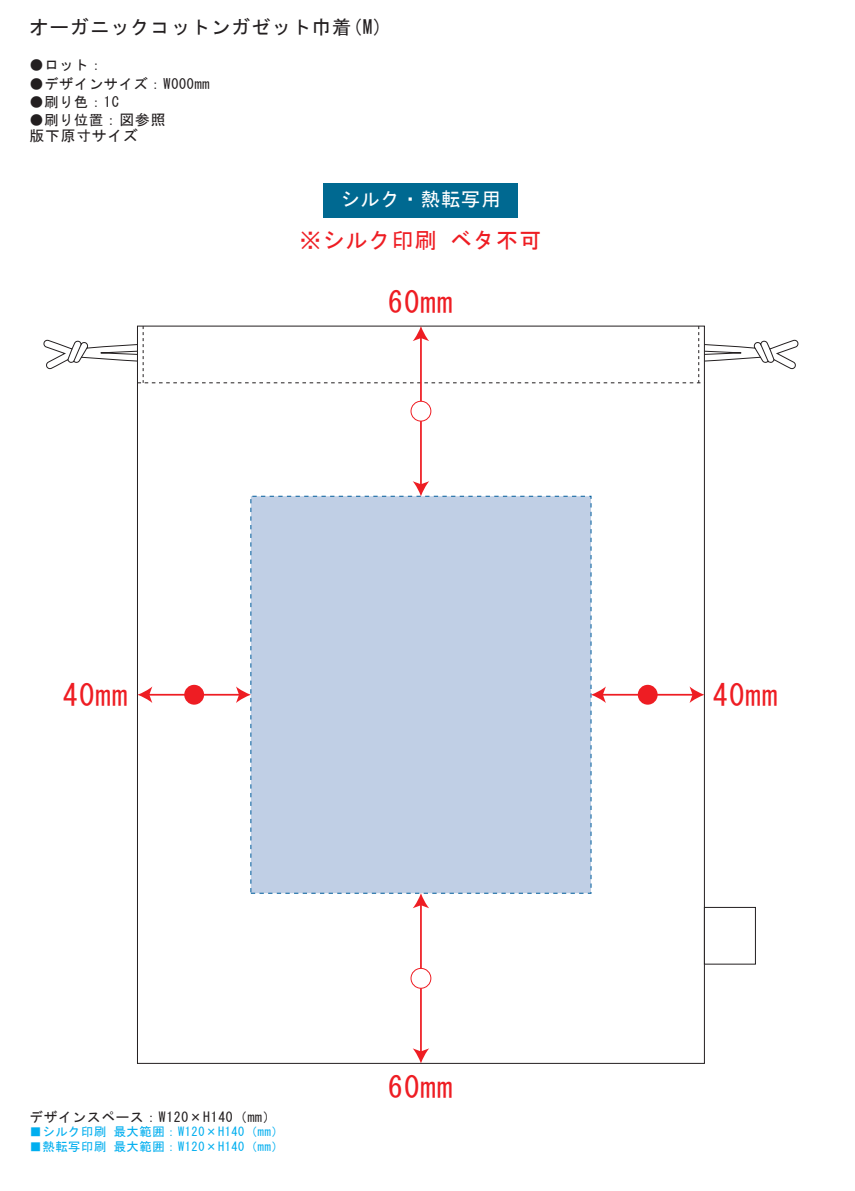
<style>
.page{position:relative;width:855px;height:1191px;background:#fff}
.page>*{position:absolute;margin:0;border:0;box-sizing:border-box;transform-origin:0 0}
.t1{font:30px "MS Gothic";letter-spacing:.05em;color:#ee1d23}
.t2{font:22px "MS Gothic";letter-spacing:.05em;color:#ee1d23}
.t3{font:19.2px "MS Gothic";letter-spacing:.05em;color:#231f20}
.t4{font:19.2px "MS Gothic";letter-spacing:.05em;color:#fff}
.t5{font:14.9px "MS Gothic";letter-spacing:.05em;color:#231f20}
.t6{font:14.2px "MS Gothic";letter-spacing:.05em;color:#231f20}
.t7{font:13.7px "MS Gothic";letter-spacing:.05em;color:#231f20}
.t8{font:12.3px "MS Gothic";letter-spacing:.05em;color:#00aeef}
.s1{font-size:14.9px}
</style>
<div class="page">
<div style="left:137px;top:326px;width:568px;height:737px;background:#fff;border:1px solid #231f20"></div>
<div style="left:704px;top:907px;width:52px;height:57px;background:#fff;border:1px solid #231f20"></div>
<div style="left:251px;top:496px;width:340px;height:397px;background:#c0cfe5"></div>
<hr style="left:420px;top:337px;width:2px;height:148px;background:#ee1d23">
<svg style="left:413px;top:481px;width:16px;height:15px"></svg>
<svg style="left:43px;top:326px;width:756px;height:57px"></svg>
<hr style="left:420px;top:904px;width:2px;height:148px;background:#ee1d23">
<svg style="left:413px;top:1048px;width:16px;height:15px"></svg>
<svg style="left:413px;top:893px;width:16px;height:15px"></svg>
<hr style="left:148px;top:694px;width:92px;height:1px;background:#ee1d23">
<svg style="left:137px;top:686px;width:15px;height:17px"></svg>
<svg style="left:236px;top:686px;width:15px;height:17px"></svg>
<div style="left:184px;top:685px;width:20px;height:19px;background:#ee1d23;border-radius:50%"></div>
<hr style="left:602px;top:694px;width:92px;height:1px;background:#ee1d23">
<svg style="left:591px;top:686px;width:15px;height:17px"></svg>
<svg style="left:690px;top:686px;width:14px;height:17px"></svg>
<div style="left:638px;top:685px;width:20px;height:19px;background:#ee1d23;border-radius:50%"></div>
<div style="left:411px;top:401px;width:20px;height:20px;background:#fff;border-radius:50%"></div>
<div style="left:411px;top:401px;width:20px;height:20px;border:1px solid #ee1d23;border-radius:50%"></div>
<div style="left:411px;top:968px;width:20px;height:20px;background:#fff;border-radius:50%"></div>
<div style="left:411px;top:968px;width:20px;height:20px;border:1px solid #ee1d23;border-radius:50%"></div>
<div style="left:324px;top:183px;width:194px;height:34px;background:#006991"></div>
<h3 class="t3" style="left:30px;top:17px;width:355px">オーガニックコットンガゼット巾着(M)</h3>
<p class="t6" style="left:30px;top:58px;width:75px">●ロット：</p>
<p class="t6" style="left:30px;top:77px;width:182px">●デザインサイズ：W000mm</p>
<p class="t6" style="left:30px;top:95px;width:91px">●刷り色：1C</p>
<p class="t6" style="left:30px;top:113px;width:138px">●刷り位置<span class="s1">：図参照</span></p>
<p class="t5" style="left:30px;top:128px;width:110px">版下原寸サイズ</p>
<h3 class="t4" style="left:340px;top:190px;width:162px">シルク・熱転写用</h3>
<h2 class="t2" style="left:299px;top:229px;width:244px">※シルク印刷 ベタ不可</h2>
<h1 class="t1" style="left:388px;top:288px;width:66px">60mm</h1>
<h1 class="t1" style="left:63px;top:680px;width:66px">40mm</h1>
<h1 class="t1" style="left:713px;top:680px;width:66px">40mm</h1>
<p class="t7" style="left:30px;top:1110px;width:248px">デザインスペース：W120×H140（mm）</p>
<p class="t8" style="left:30px;top:1125px;width:256px">■シルク印刷 最大範囲：W120×H140（mm）</p>
<p class="t8" style="left:30px;top:1140px;width:256px">■熱転写印刷 最大範囲：W120×H140（mm）</p>
<h1 class="t1" style="left:388px;top:1072px;width:66px">60mm</h1>
</div>
